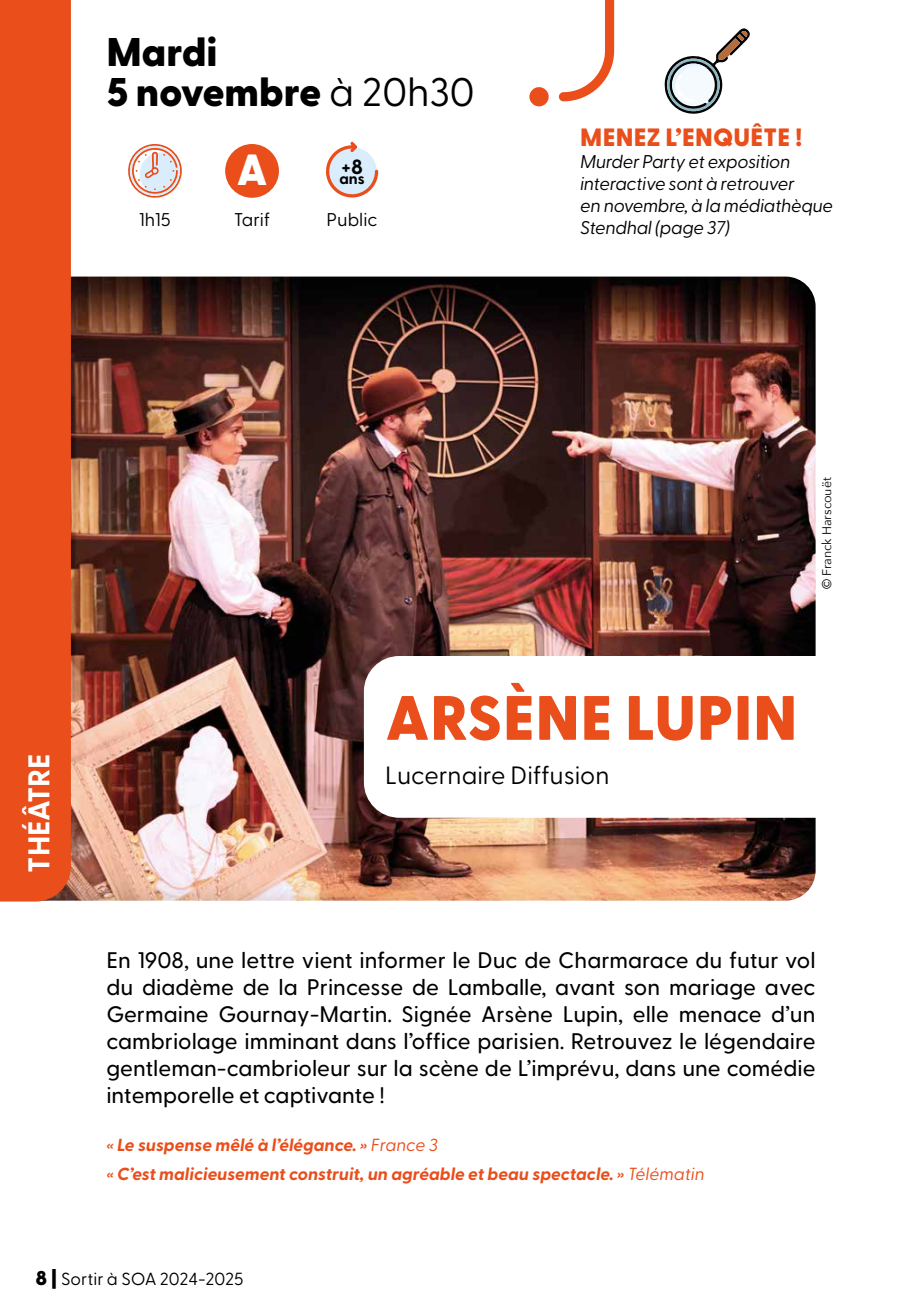
<style>
.page{position:relative;width:922px;height:1312px;background:#fff}
.page>*{position:absolute;margin:0;border:0;box-sizing:border-box;transform-origin:0 0}
.t1{font:800 62.5px "Greycliff CF";letter-spacing:.01em;color:#e94e1b}
.t2{font:800 43.5px "Greycliff CF";color:#fff}
.t3{font:800 40px/40px "Greycliff CF";color:#000}
.t4{font:700 30px "Greycliff CF";color:#fff}
.t5{font:25px "Greycliff CF";color:#000}
.t6{font:800 25px "Greycliff CF";letter-spacing:.01em;color:#e94e1b}
.t7{font:500 22.5px/27px "Greycliff CF";color:#000;text-align:justify}
.t8{font:700 20.5px "Greycliff CF";color:#000}
.t9{font:italic 18.5px/22.2px "Greycliff CF";letter-spacing:-.02em;color:#000}
.t10{font:18.5px "Greycliff CF";color:#000}
.t11{font:italic 700 17.5px/28px "Greycliff CF";color:#e94e1b}
.t12{font:17.5px "Greycliff CF";color:#000}
.t13{font:700 15.5px "Greycliff CF";color:#000}
.t14{font:12.5px "Avenir Next";color:#000}
.s1{font-weight:400}
.s2{font-weight:800;font-size:20px}
</style>
<div class="page">
<img style="left:71px;top:276px;width:744px;height:624px">
<div style="left:364px;top:656px;width:500px;height:161px;background:#fff;border-radius:35px"></div>
<div style="left:529px;top:87px;width:19px;height:19px;background:#e94e1b;border-radius:50%"></div>
<svg style="left:558px;top:0;width:56px;height:101px"></svg>
<div style="left:225px;top:144px;width:54px;height:54px;background:#e94e1b;border-radius:50%"></div>
<svg style="left:128px;top:144px;width:54px;height:54px"></svg>
<svg style="left:326px;top:142px;width:52px;height:55px"></svg>
<div style="left:0;top:0;width:71px;height:901px;background:#e94e1b"></div>
<svg style="left:664px;top:28px;width:86px;height:86px"></svg>
<h3 class="t3" style="left:106px;top:31px;width:369px">Mardi<br>5 novembre <span class="s1">à 20h30</span></h3>
<h2 class="t2" style="left:237px;top:136px;width:32px">A</h2>
<p class="t8" style="left:341px;top:151px;width:23px">+8</p>
<p class="t13" style="left:339px;top:167px;width:27px">ans</p>
<p class="t10" style="left:234px;top:206px;width:38px">Tarif</p>
<p class="t10" style="left:139px;top:206px;width:33px">1h15</p>
<p class="t10" style="left:326px;top:206px;width:52px">Public</p>
<p class="t6" style="left:580px;top:118px;width:224px">MENEZ L’ENQUÊTE !</p>
<p class="t9" style="left:580px;top:149px;width:254px">Murder Party et exposition interactive sont à retrouver<br>en novembre, à la médiathèque<br>Stendhal (page 37)</p>
<h3 class="t4" style="left:16px;top:872px;width:121px;rotate:-90deg">THÉÂTRE</h3>
<p class="t14" style="left:816px;top:588px;width:113px;rotate:-90deg">© Franck Harscouët</p>
<h1 class="t1" style="left:385px;top:669px;width:413px">ARSÈNE LUPIN</h1>
<p class="t5" style="left:385px;top:756px;width:226px">Lucernaire Diffusion</p>
<p class="t7" style="left:106px;top:945px;width:710px">En 1908, une lettre vient informer le Duc de Charmarace du futur vol du diadème de la Princesse de Lamballe, avant son mariage avec Germaine Gournay-Martin. Signée Arsène Lupin, elle menace d’un cambriolage imminant dans l’office parisien. Retrouvez le légendaire gentleman-cambrioleur sur la scène de L’imprévu, dans une comédie intemporelle et captivante !</p>
<p class="t11" style="left:106px;top:1130px;width:599px">« Le suspense mêlé à l’élégance. » <span class="s1">France 3<br></span>« C’est malicieusement construit, un agréable et beau spectacle. » <span class="s1">Télématin</span></p>
<p class="t12" style="left:35px;top:1264px;width:209px"><span class="s2">8 |</span> Sortir à SOA 2024-2025</p>
</div>
